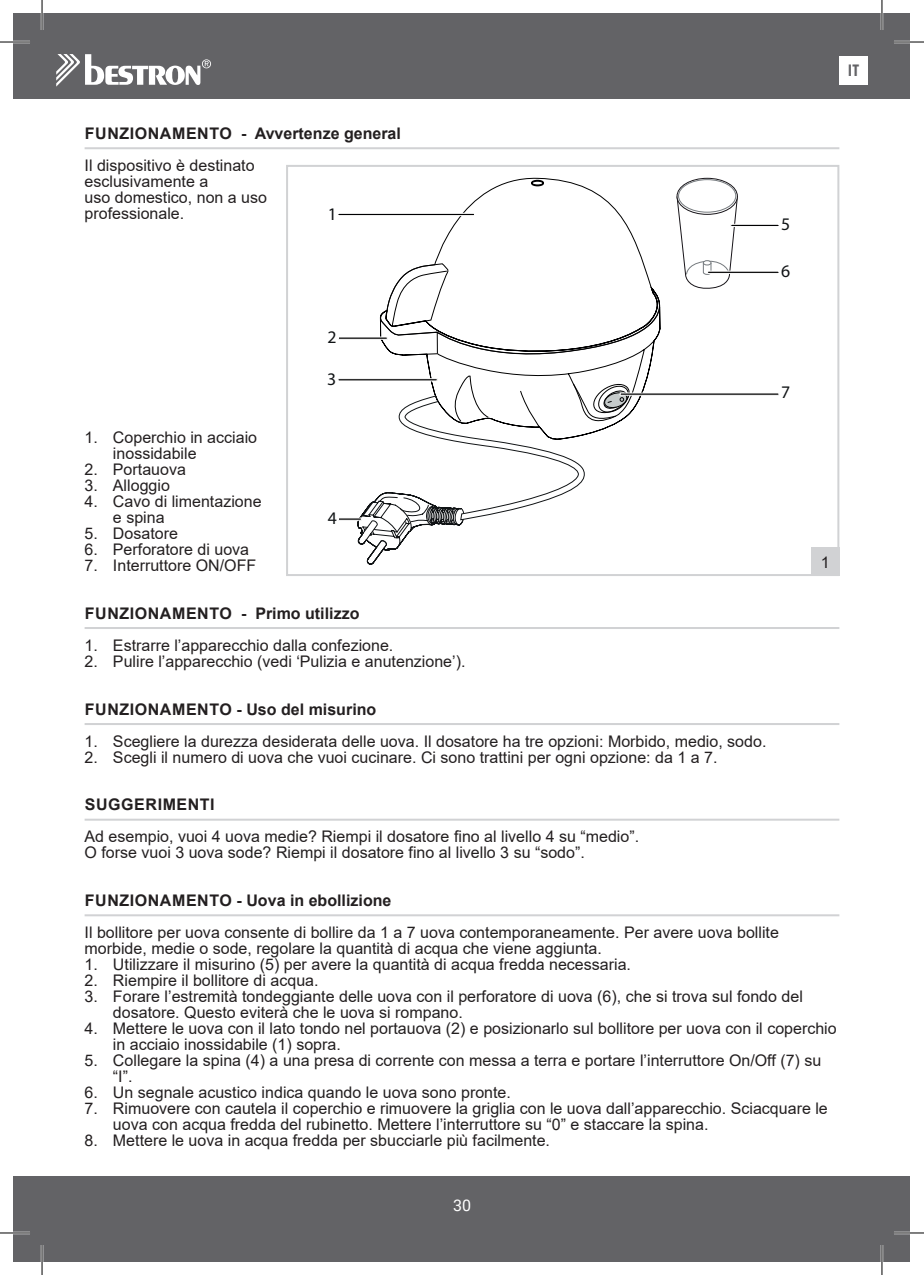
<style>
.page{position:relative;width:924px;height:1275px;background:#fff}
.page>*{position:absolute;margin:0;border:0;box-sizing:border-box;transform-origin:0 0}
.t1{font:17.8px "Myriad Pro";color:#101315}
.t2{font:16px/16px "Arial";color:#231f20}
.t3{font:700 16px "Arial";letter-spacing:.025em;color:#231f20}
.t4{font:700 16px "Arial";color:#231f20}
.t5{font:16px "Roboto";color:#fff}
.t6{font:700 16px "Century Gothic";color:#636366}
</style>
<div class="page">
<div style="left:14px;top:14px;width:895px;height:85px;background:#636366"></div>
<div style="left:14px;top:1176px;width:895px;height:85px;background:#636366"></div>
<svg style="left:56px;top:54px;width:155px;height:33px"></svg>
<div style="left:839px;top:56px;width:28px;height:29px;background:#fff"></div>
<hr style="left:85px;top:147px;width:754px;height:2px;background:#d1d2d4">
<hr style="left:85px;top:627px;width:754px;height:2px;background:#d1d2d4">
<hr style="left:85px;top:723px;width:754px;height:2px;background:#d1d2d4">
<hr style="left:85px;top:818px;width:754px;height:2px;background:#d1d2d4">
<hr style="left:85px;top:914px;width:754px;height:2px;background:#d1d2d4">
<svg style="left:394px;top:180px;width:258px;height:108px"></svg>
<svg style="left:676px;top:178px;width:61px;height:36px"></svg>
<div style="left:678px;top:180px;width:57px;height:32px;background:#fff;border-radius:50%"></div>
<div style="left:678px;top:179px;width:57px;height:33px;border:1px solid #757a7e;border-radius:50%"></div>
<svg style="left:676px;top:195px;width:62px;height:94px"></svg>
<div style="left:702px;top:260px;width:8px;height:5px;border:1px solid #757a7e;border-radius:50%"></div>
<div style="left:337px;top:213px;width:137px;height:3px;background:#000001;border:1px solid #fff"></div>
<svg style="left:338px;top:337px;width:18px;height:3px"></svg>
<div style="left:337px;top:378px;width:100px;height:3px;background:#000001;border:1px solid #fff"></div>
<svg style="left:664px;top:393px;width:115px;height:3px"></svg>
<div style="left:706px;top:271px;width:73px;height:3px;background:#000001;border:1px solid #fff"></div>
<div style="left:730px;top:224px;width:49px;height:3px;background:#000001;border:1px solid #fff"></div>
<svg style="left:338px;top:518px;width:18px;height:3px"></svg>
<svg style="left:356px;top:288px;width:308px;height:277px"></svg>
<div style="left:286px;top:165px;width:553px;height:411px;border:2px solid #d1d2d4"></div>
<div style="left:810px;top:548px;width:29px;height:28px;background:#d1d2d4"></div>
<hr style="left:0;top:41px;width:30px;height:2px;background:#fff">
<hr style="left:893px;top:41px;width:30px;height:2px;background:#fff">
<hr style="left:0;top:1231px;width:30px;height:3px;background:#fff">
<hr style="left:893px;top:1231px;width:30px;height:3px;background:#fff">
<hr style="left:41px;top:0;width:2px;height:30px;background:#fff">
<hr style="left:41px;top:1245px;width:2px;height:30px;background:#fff">
<hr style="left:880px;top:0;width:2px;height:30px;background:#fff">
<hr style="left:880px;top:1245px;width:2px;height:30px;background:#fff">
<hr style="left:0;top:42px;width:30px;height:1px;background:#000">
<hr style="left:893px;top:42px;width:30px;height:1px;background:#000">
<hr style="left:0;top:1232px;width:30px;height:1px;background:#000">
<hr style="left:893px;top:1232px;width:30px;height:1px;background:#000">
<hr style="left:42px;top:0;width:1px;height:30px;background:#000">
<hr style="left:42px;top:1245px;width:1px;height:30px;background:#000">
<hr style="left:881px;top:0;width:1px;height:30px;background:#000">
<hr style="left:881px;top:1245px;width:1px;height:30px;background:#000">
<p class="t4" style="left:85px;top:122px;width:317px">FUNZIONAMENTO - Avvertenze general</p>
<p class="t2" style="left:85px;top:157px;width:184px">Il dispositivo è destinato esclusivamente a<br>uso domestico, non a uso professionale.</p>
<p class="t1" style="left:328px;top:203px;width:11px">1</p>
<p class="t1" style="left:781px;top:213px;width:11px">5</p>
<p class="t1" style="left:780px;top:260px;width:11px">6</p>
<p class="t6" style="left:847px;top:58px;width:13px">IT</p>
<p class="t1" style="left:327px;top:326px;width:11px">2</p>
<p class="t1" style="left:327px;top:368px;width:11px">3</p>
<p class="t1" style="left:781px;top:381px;width:11px">7</p>
<p class="t2" style="left:113px;top:429px;width:146px;text-indent:-28px">1. Coperchio in acciaio inossidabile</p>
<p class="t2" style="left:85px;top:461px;width:103px">2. Portauova</p>
<p class="t2" style="left:85px;top:477px;width:87px">3. Alloggio</p>
<p class="t2" style="left:113px;top:493px;width:150px;text-indent:-28px">4. Cavo di limentazione e spina</p>
<p class="t2" style="left:85px;top:525px;width:95px">5. Dosatore</p>
<p class="t2" style="left:85px;top:541px;width:166px">6. Perforatore di uova</p>
<p class="t2" style="left:85px;top:557px;width:173px">7. Interruttore ON/OFF</p>
<p class="t3" style="left:85px;top:601px;width:276px">FUNZIONAMENTO - Primo utilizzo</p>
<p class="t2" style="left:85px;top:637px;width:310px">1. Estrarre l’apparecchio dalla confezione.</p>
<p class="t2" style="left:85px;top:653px;width:382px">2. Pulire l’apparecchio (vedi ‘Pulizia e anutenzione’).</p>
<p class="t3" style="left:85px;top:697px;width:293px">FUNZIONAMENTO - Uso del misurino</p>
<p class="t2" style="left:85px;top:733px;width:683px">1. Scegliere la durezza desiderata delle uova. Il dosatore ha tre opzioni: Morbido, medio, sodo.</p>
<p class="t2" style="left:85px;top:749px;width:634px">2. Scegli il numero di uova che vuoi cucinare. Ci sono trattini per ogni opzione: da 1 a 7.</p>
<p class="t3" style="left:85px;top:793px;width:131px">SUGGERIMENTI</p>
<p class="t2" style="left:85px;top:828px;width:555px">Ad esempio, vuoi 4 uova medie? Riempi il dosatore fino al livello 4 su “medio”.<br>O forse vuoi 3 uova sode? Riempi il dosatore fino al livello 3 su “sodo”.</p>
<p class="t4" style="left:85px;top:889px;width:308px">FUNZIONAMENTO - Uova in ebollizione</p>
<p class="t2" style="left:85px;top:924px;width:695px">Il bollitore per uova consente di bollire da 1 a 7 uova contemporaneamente. Per avere uova bollite morbide, medie o sode, regolare la quantità di acqua che viene aggiunta.</p>
<p class="t2" style="left:85px;top:956px;width:547px">1. Utilizzare il misurino (5) per avere la quantità di acqua fredda necessaria.</p>
<p class="t2" style="left:85px;top:972px;width:235px">2. Riempire il bollitore di acqua.</p>
<p class="t2" style="left:113px;top:988px;width:691px;text-indent:-28px">3. Forare l’estremità tondeggiante delle uova con il perforatore di uova (6), che si trova sul fondo del dosatore. Questo eviterà che le uova si rompano.</p>
<p class="t2" style="left:113px;top:1020px;width:725px;text-indent:-28px">4. Mettere le uova con il lato tondo nel portauova (2) e posizionarlo sul bollitore per uova con il coperchio in acciaio inossidabile (1) sopra.</p>
<p class="t2" style="left:113px;top:1052px;width:709px;text-indent:-28px">5. Collegare la spina (4) a una presa di corrente con messa a terra e portare l’interruttore On/Off (7) su “I”.</p>
<p class="t2" style="left:85px;top:1084px;width:427px">6. Un segnale acustico indica quando le uova sono pronte.</p>
<p class="t2" style="left:113px;top:1100px;width:716px;text-indent:-28px">7. Rimuovere con cautela il coperchio e rimuovere la griglia con le uova dall’apparecchio. Sciacquare le uova con acqua fredda del rubinetto. Mettere l’interruttore su “0” e staccare la spina.</p>
<p class="t2" style="left:85px;top:1132px;width:467px">8. Mettere le uova in acqua fredda per sbucciarle più facilmente.</p>
<p class="t1" style="left:328px;top:507px;width:11px">4</p>
<p class="t2" style="left:820px;top:554px;width:10px">1</p>
<p class="t5" style="left:453px;top:1193px;width:19px">30</p>
</div>
